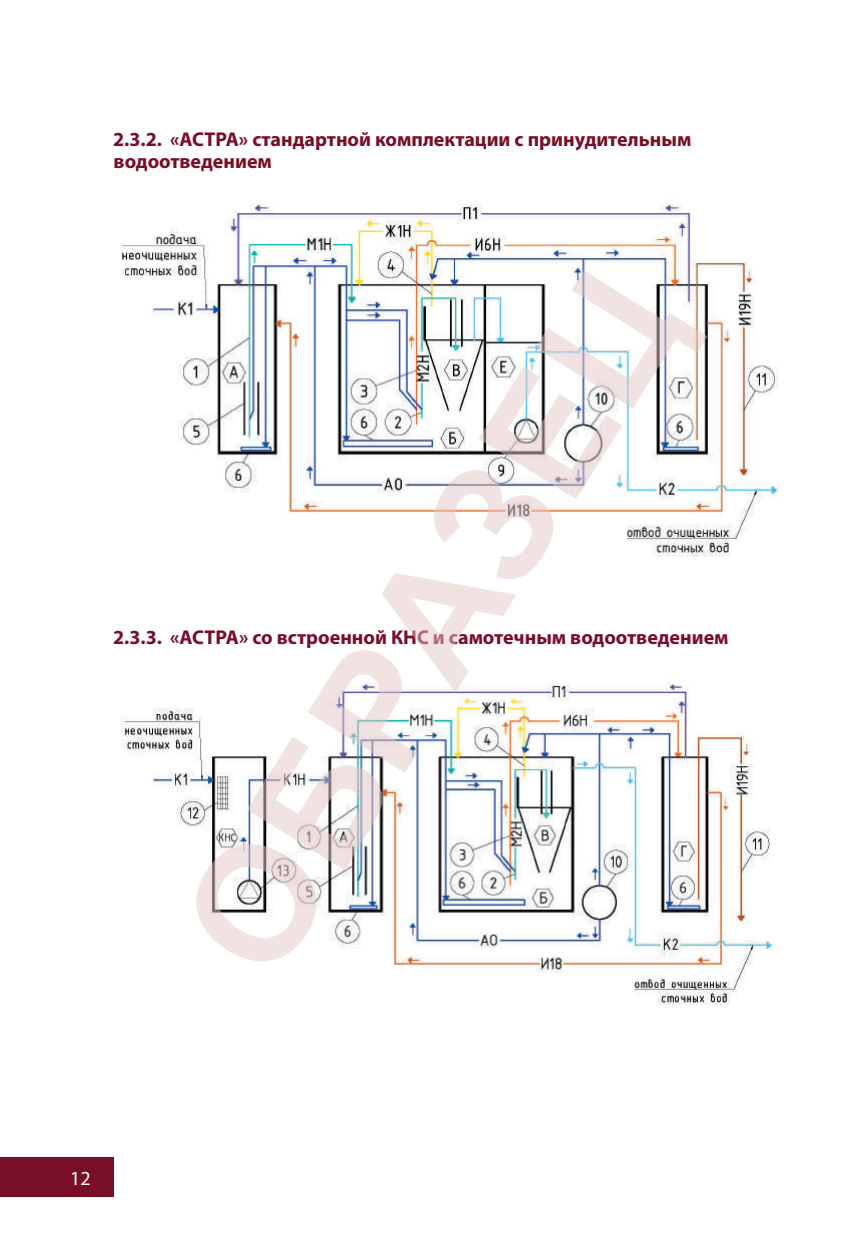
<style>
.page{position:relative;width:868px;height:1248px;background:#fff}
.page>*{position:absolute;margin:0;border:0;box-sizing:border-box;transform-origin:0 0}
.t1{font:700 160px "Arial";color:rgb(229 199 199/.5)}
.t2{font:700 20px/21.6px "Myriad Pro";color:#790e28}
.t3{font:20px "Myriad Pro";color:#fff}
</style>
<div class="page">
<div style="left:0;top:1157px;width:113px;height:39px;background:#790e28"></div>
<img style="left:121px;top:203px;width:658px;height:354px">
<img style="left:121px;top:683px;width:652px;height:322px">
<p class="t2" style="left:113px;top:128px;width:579px">2.3.2. «АСТРА» стандартной комплектации с принудительным водоотведением</p>
<h1 class="t1" style="left:134px;top:899px;width:787px;rotate:-58deg">ОБРАЗЕЦ</h1>
<p class="t2" style="left:113px;top:625px;width:617px">2.3.3. «АСТРА» со встроенной КНС и самотечным водоотведением</p>
<p class="t3" style="left:70px;top:1165px;width:22px">12</p>
</div>
